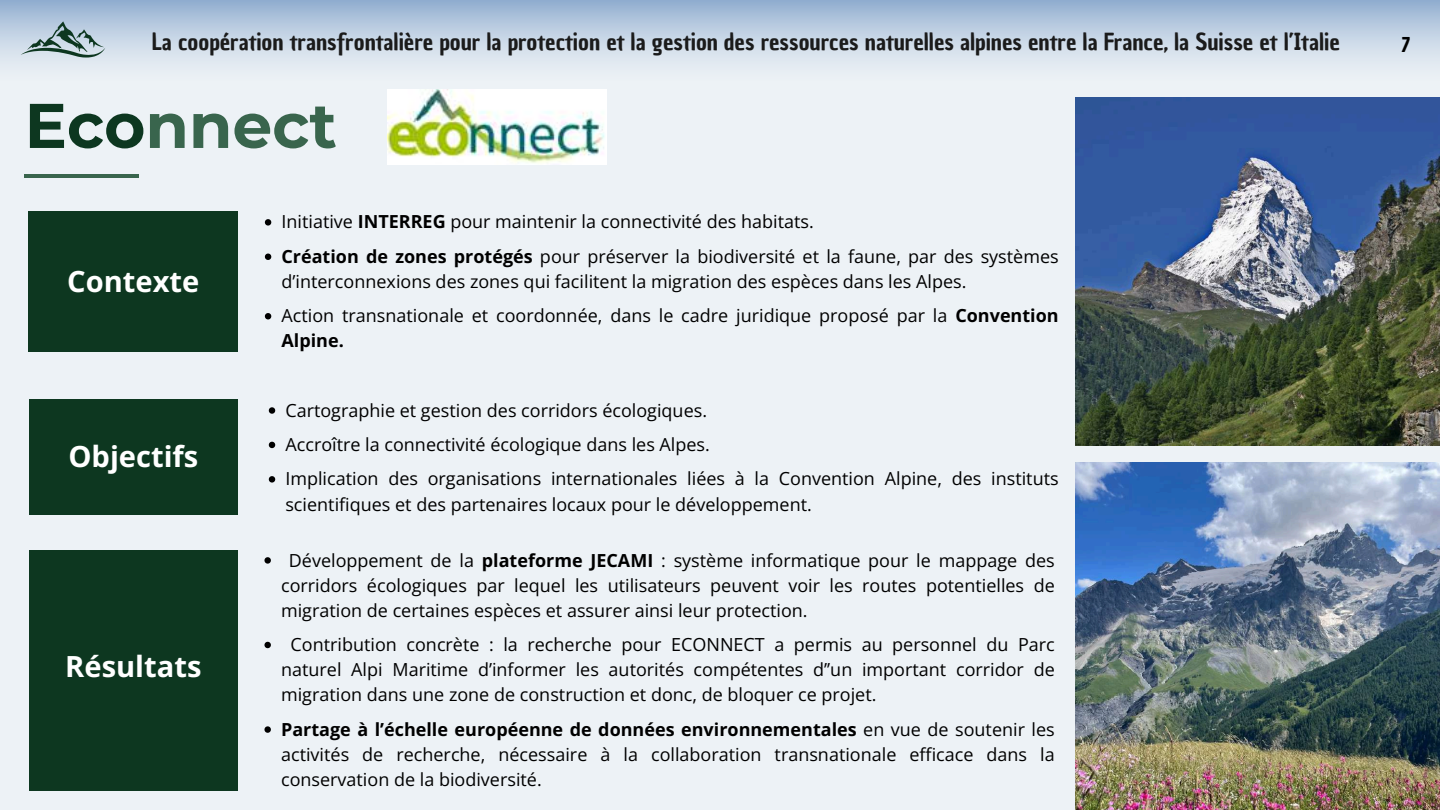
<style>
.page{position:relative;width:1440px;height:810px;background:#edf2f6}
.page>*{position:absolute;margin:0;border:0;box-sizing:border-box;transform-origin:0 0}
.t1{font:700 63px "Montserrat";color:#39654d}
.t2{font:700 29.1px "Open Sans";color:#fff}
.t3{font:23px "Chau Philomene One";color:#1b1b1b}
.t4{font:20px "Chau Philomene One";color:#000}
.t5{font:18px/25.1px "Open Sans";color:#000}
.t6{font:700 18px "Open Sans";color:#000}
.s1{color:#0d3720}
.s2{font-weight:700}
</style>
<div class="page">
<img style="left:1076px;top:462px;width:364px;height:348px">
<img style="left:1076px;top:98px;width:364px;height:348px">
<hr style="left:25px;top:174px;width:114px;height:3px;background:#39654d">
<div style="left:29px;top:550px;width:209px;height:240px;background:#0d3720"></div>
<div style="left:29px;top:400px;width:209px;height:115px;background:#0d3720"></div>
<div style="left:29px;top:212px;width:209px;height:140px;background:#0d3720"></div>
<div style="left:0;top:0;width:1440px;height:81px;background:linear-gradient(to bottom,#98b3d3,#f6f8f9)"></div>
<svg style="left:21px;top:21px;width:84px;height:36px;background:#9db2b9"></svg>
<img style="left:388px;top:90px;width:219px;height:74px">
<svg style="left:265px;top:219px;width:6px;height:7px"></svg>
<svg style="left:265px;top:254px;width:6px;height:6px"></svg>
<svg style="left:265px;top:313px;width:6px;height:6px"></svg>
<svg style="left:269px;top:407px;width:6px;height:7px"></svg>
<svg style="left:269px;top:442px;width:6px;height:6px"></svg>
<svg style="left:269px;top:476px;width:6px;height:7px"></svg>
<svg style="left:264px;top:557px;width:7px;height:7px"></svg>
<svg style="left:264px;top:642px;width:7px;height:6px"></svg>
<svg style="left:264px;top:726px;width:7px;height:7px"></svg>
<p class="t3" style="left:152px;top:27px;width:1189px">La coopération transfrontalière pour la protection et la gestion des ressources naturelles alpines entre la France, la Suisse et l’Italie</p>
<p class="t4" style="left:1401px;top:31px;width:10px">7</p>
<h1 class="t1" style="left:25px;top:87px;width:314px"><span class="s1">Eco</span>nnect</h1>
<h2 class="t2" style="left:67px;top:261px;width:134px">Contexte</h2>
<h2 class="t2" style="left:68px;top:436px;width:131px">Objectifs</h2>
<h2 class="t2" style="left:65px;top:646px;width:138px">Résultats</h2>
<p class="t5" style="left:281px;top:204px;width:779px;line-height:34.4px">Initiative <span class="s2">INTERREG</span> pour maintenir la connectivité des habitats.<br><span class="s2">Création de zones protégés</span> pour préserver la biodiversité et la faune, par des systèmes</p>
<p class="t5" style="left:281px;top:264px;width:779px;line-height:34.4px">d’interconnexions des zones qui facilitent la migration des espèces dans les Alpes.<br>Action transnationale et coordonnée, dans le cadre juridique proposé par la <span class="s2">Convention</span></p>
<p class="t6" style="left:281px;top:328px;width:64px">Alpine.</p>
<p class="t5" style="left:285px;top:392px;width:775px;line-height:34.4px">Cartographie et gestion des corridors écologiques.<br>Accroître la connectivité écologique dans les Alpes.<br>Implication des organisations internationales liées à la Convention Alpine, des instituts</p>
<p class="t5" style="left:285px;top:491px;width:528px">scientifiques et des partenaires locaux pour le développement.</p>
<p class="t5" style="left:281px;top:547px;width:775px;text-align:justify;text-indent:8px">Développement de la <span class="s2">plateforme JECAMI</span> : système informatique pour le mappage des corridors écologiques par lequel les utilisateurs peuvent voir les routes potentielles de migration de certaines espèces et assurer ainsi leur protection.</p>
<p class="t5" style="left:281px;top:632px;width:775px;text-align:justify;text-indent:10px">Contribution concrète : la recherche pour ECONNECT a permis au personnel du Parc naturel Alpi Maritime d’informer les autorités compétentes d’’un important corridor de migration dans une zone de construction et donc, de bloquer ce projet.</p>
<p class="t5" style="left:281px;top:716px;width:775px;text-align:justify"><span class="s2">Partage à l’échelle européenne de données environnementales</span> en vue de soutenir les activités de recherche, nécessaire à la collaboration transnationale efficace dans la conservation de la biodiversité.</p>
</div>
